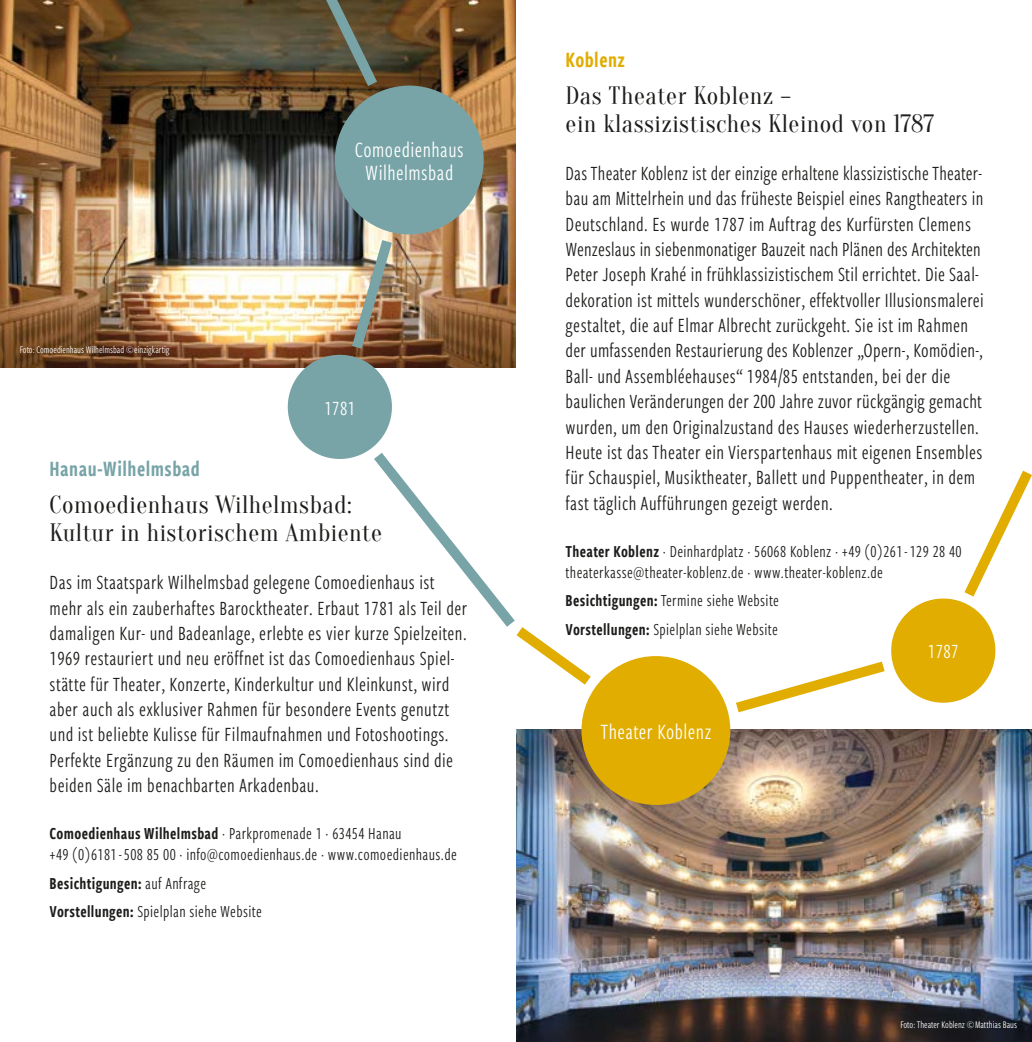
<style>
.page{position:relative;width:1032px;height:1042px;background:#fff}
.page>*{position:absolute;margin:0;border:0;box-sizing:border-box;transform-origin:0 0}
.t1{font:24.5px/28px "Oranienbaum";letter-spacing:.02em;color:#1d1d1b}
.t2{font:22.75px/22.8px "Freight Sans Cmp Pro";letter-spacing:.02em;color:#fff;text-align:center}
.t3{font:22.75px "Freight Sans Cmp Pro Semi";letter-spacing:.02em;color:#78a4a7}
.t4{font:22.75px "Freight Sans Cmp Pro Semi";letter-spacing:.02em;color:#e0ad00}
.t5{font:21px/25.4px "Freight Sans Cmp Pro";letter-spacing:.02em;color:#1d1d1b}
.t6{font:21px "Freight Sans Cmp Pro";letter-spacing:.02em;color:#fff}
.t7{font:17.5px/21px "Freight Sans Cmp Pro";letter-spacing:.02em;color:#1d1d1b}
.t8{font:17.5px "Freight Sans Cmp Pro Semi";letter-spacing:.02em;color:#1d1d1b}
.t9{font:10.5px "Freight Sans Cmp Pro";color:#fff}
.s1{font-family:"Freight Sans Cmp Pro Semi"}
.s2{font-family:"Freight Sans Cmp Pro"}
</style>
<div class="page">
<img style="left:0;top:0;width:516px;height:367px">
<img style="left:516px;top:729px;width:516px;height:313px">
<svg style="left:311px;top:0;width:75px;height:97px;background:#5f563d"></svg>
<svg style="left:964px;top:470px;width:68px;height:137px"></svg>
<svg style="left:365px;top:448px;width:234px;height:237px"></svg>
<svg style="left:725px;top:658px;width:170px;height:62px"></svg>
<div style="left:335px;top:86px;width:149px;height:148px;background:#78a4a7;border-radius:50%"></div>
<div style="left:891px;top:598px;width:104px;height:105px;background:#e0ad00;border-radius:50%"></div>
<div style="left:288px;top:355px;width:104px;height:104px;background:#78a4a7;border-radius:50%"></div>
<div style="left:581px;top:656px;width:149px;height:149px;background:#e0ad00;border-radius:50%"></div>
<img style="left:345px;top:229px;width:54px;height:131px">
<p class="t9" style="left:20px;top:342px;width:151px">Foto: Comoedienhaus Wilhelmsbad ©einzigkartig</p>
<p class="t3" style="left:50px;top:453px;width:152px">Hanau-Wilhelmsbad</p>
<p class="t2" style="left:355px;top:137px;width:110px">Comoedienhaus<br>Wilhelmsbad</p>
<p class="t6" style="left:324px;top:394px;width:32px">1781</p>
<p class="t1" style="left:50px;top:491px;width:334px">Comoedienhaus Wilhelmsbad:<br>Kultur in historischem Ambiente</p>
<p class="t5" style="left:50px;top:569px;width:419px">Das im Staatspark Wilhelmsbad gelegene Comoedienhaus ist mehr als ein zauberhaftes Barocktheater. Erbaut 1781 als Teil der damaligen Kur- und Badeanlage, erlebte es vier kurze Spielzeiten.<br>1969 restauriert und neu eröffnet ist das Comoedienhaus Spiel&shy;stätte für Theater, Konzerte, Kinderkultur und Kleinkunst, wird aber auch als exklusiver Rahmen für besondere Events genutzt und ist beliebte Kulisse für Filmaufnahmen und Fotoshootings.<br>Perfekte Ergänzung zu den Räumen im Comoedienhaus sind die beiden Säle im benachbarten Arkadenbau.</p>
<p class="t7" style="left:50px;top:822px;width:409px"><span class="s1">Comoedienhaus Wilhelmsbad</span> · Parkpromenade 1 · 63454 Hanau<br>+49 (0)6181-508 85 00 · info@comoedienhaus.de · www.comoedienhaus.de</p>
<p class="t8" style="left:50px;top:871px;width:158px">Besichtigungen: <span class="s2">auf Anfrage</span></p>
<p class="t7" style="left:50px;top:900px;width:214px"><span class="s1">Vorstellungen:</span> Spielplan siehe Website</p>
<p class="t4" style="left:566px;top:44px;width:61px">Koblenz</p>
<p class="t1" style="left:566px;top:82px;width:370px">Das Theater Koblenz –<br>ein klassizistisches Kleinod von 1787</p>
<p class="t5" style="left:566px;top:159px;width:420px">Das Theater Koblenz ist der einzige erhaltene klassizistische Theater&shy;bau am Mittelrhein und das früheste Beispiel eines Rangtheaters in Deutschland. Es wurde 1787 im Auftrag des Kurfürsten Clemens Wenzeslaus in siebenmonatiger Bauzeit nach Plänen des Architekten Peter Joseph Krahé in frühklassizistischem Stil errichtet. Die Saal&shy;dekoration ist mittels wunderschöner, effektvoller Illusionsmalerei gestaltet, die auf Elmar Albrecht zurückgeht. Sie ist im Rahmen der umfassenden Restaurierung des Koblenzer „Opern-, Komödien-, Ball- und Assembléehauses“ 1984/85 entstanden, bei der die baulichen Veränderungen der 200 Jahre zuvor rückgängig gemacht wurden, um den Originalzustand des Hauses wiederherzustellen.<br>Heute ist das Theater ein Vierspartenhaus mit eigenen Ensembles für Schauspiel, Musiktheater, Ballett und Puppentheater, in dem fast täglich Aufführungen gezeigt werden.</p>
<p class="t7" style="left:566px;top:540px;width:398px"><span class="s1">Theater Koblenz</span> · Deinhardplatz · 56068 Koblenz · +49 (0)261-129 28 40 theaterkasse@theater-koblenz.de · www.theater-koblenz.de</p>
<p class="t7" style="left:566px;top:586px;width:215px;line-height:28.3px"><span class="s1">Besichtigungen:</span> Termine siehe Website<br><span class="s1">Vorstellungen:</span> Spielplan siehe Website</p>
<p class="t2" style="left:600px;top:719px;width:112px">Theater Koblenz</p>
<p class="t6" style="left:928px;top:637px;width:32px">1787</p>
<p class="t9" style="left:900px;top:1017px;width:118px">Foto: Theater Koblenz ©Matthias Baus</p>
</div>
